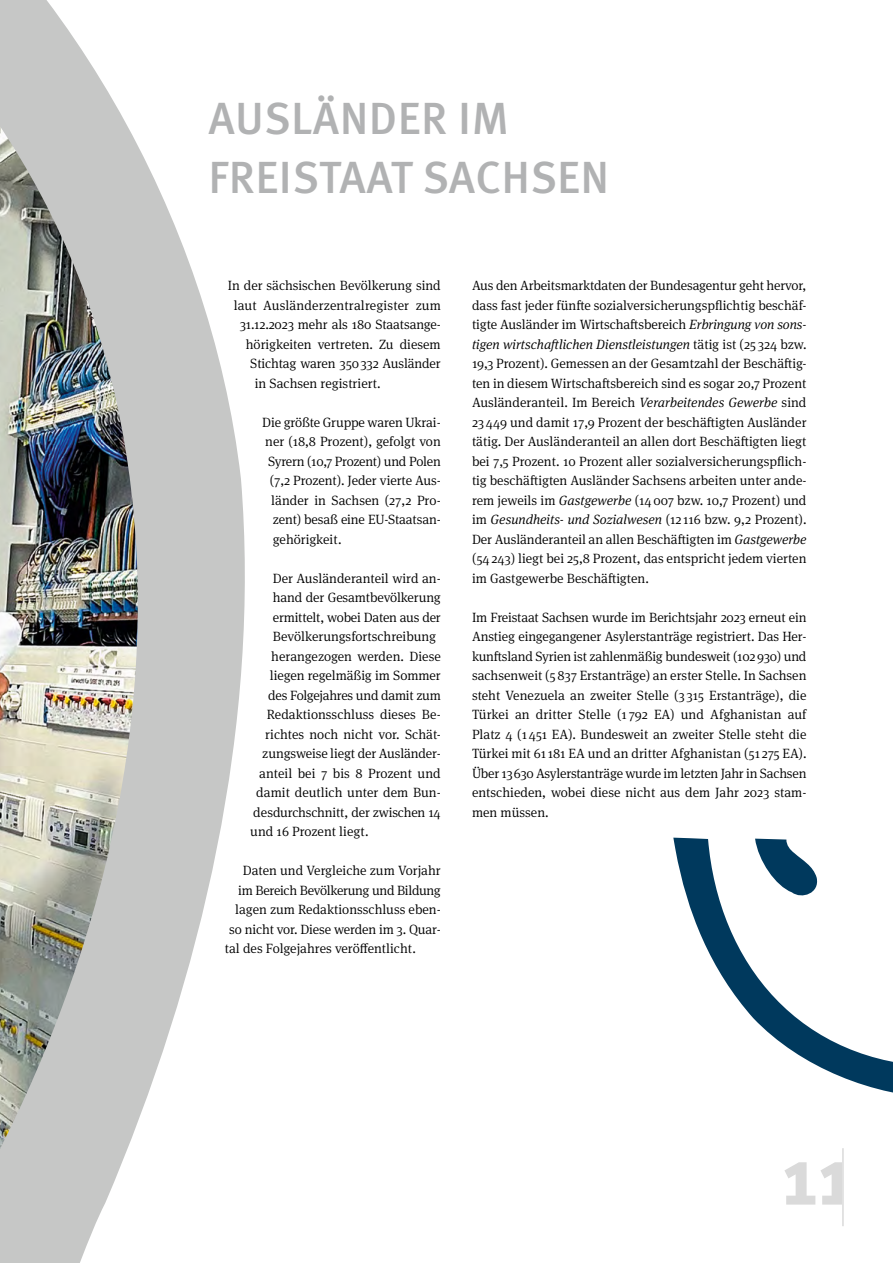
<style>
.page{position:relative;width:893px;height:1263px;background:#fff}
.page>*{position:absolute;margin:0;border:0;box-sizing:border-box;transform-origin:0 0}
.t1{font:900 60px "Nunito Sans";color:#dadada}
.H1_Grau{font:500 45px/58.5px "Meta Pro";letter-spacing:.01em;color:#b1b2b3}
.P_Blocktext_serif_oE{font:300 13.5px/19.5px "Meta Serif Pro";letter-spacing:-.005em;color:#000;text-align:justify}
.P_Blocktext_serif_oE-2{font:300 13.5px "Meta Serif Pro";letter-spacing:-.025em;color:#000}
.s1{font-style:italic}
</style>
<div class="page">
<hr style="left:842px;top:1148px;width:2px;height:78px;background:#dadada">
<svg style="left:0;top:0;width:245px;height:1263px;fill:#c6c7c6"></svg>
<svg style="left:673px;top:838px;width:220px;height:255px"></svg>
<svg style="left:755px;top:839px;width:65px;height:61px"></svg>
<p class="H1_Grau" style="left:209px;top:86px;width:402px">AUSLÄNDER IM<br>FREISTAAT SACHSEN</p>
<p class="P_Blocktext_serif_oE" style="left:228px;top:275px;width:215px">In der sächsischen Bevölkerung sind</p>
<p class="P_Blocktext_serif_oE" style="left:234px;top:294px;width:209px">laut Ausländerzentralregister zum</p>
<p class="P_Blocktext_serif_oE" style="left:240px;top:314px;width:203px">31.12.2023 mehr als 180 Staatsange-</p>
<p class="P_Blocktext_serif_oE" style="left:246px;top:333px;width:196px">hörigkeiten vertreten. Zu diesem</p>
<p class="P_Blocktext_serif_oE" style="left:250px;top:353px;width:192px">Stichtag waren 350332 Ausländer</p>
<p class="P_Blocktext_serif_oE" style="left:255px;top:372px;width:127px">in Sachsen registriert.</p>
<p class="P_Blocktext_serif_oE" style="left:262px;top:411px;width:180px">Die größte Gruppe waren Ukrai-</p>
<p class="P_Blocktext_serif_oE" style="left:265px;top:431px;width:177px">ner (18,8 Prozent), gefolgt von</p>
<p class="P_Blocktext_serif_oE" style="left:268px;top:450px;width:174px">Syrern (10,7 Prozent) und Polen</p>
<p class="P_Blocktext_serif_oE" style="left:270px;top:470px;width:173px">(7,2 Prozent). Jeder vierte Aus-</p>
<p class="P_Blocktext_serif_oE" style="left:271px;top:489px;width:171px">länder in Sachsen (27,2 Pro-</p>
<p class="P_Blocktext_serif_oE" style="left:273px;top:509px;width:170px">zent) besaß eine EU-Staatsan-</p>
<p class="P_Blocktext_serif_oE" style="left:273px;top:528px;width:70px">gehörigkeit.</p>
<p class="P_Blocktext_serif_oE" style="left:273px;top:567px;width:167px">Der Ausländeranteil wird an--</p>
<p class="P_Blocktext_serif_oE" style="left:273px;top:587px;width:169px">hand der Gesamtbevölkerung</p>
<p class="P_Blocktext_serif_oE" style="left:273px;top:606px;width:170px">ermittelt, wobei Daten aus der</p>
<p class="P_Blocktext_serif_oE" style="left:273px;top:626px;width:165px">Bevölkerungsfortschreibung</p>
<p class="P_Blocktext_serif_oE" style="left:271px;top:645px;width:171px">herangezogen werden. Diese</p>
<p class="P_Blocktext_serif_oE" style="left:270px;top:665px;width:173px">liegen regelmäßig im Sommer</p>
<p class="P_Blocktext_serif_oE" style="left:268px;top:684px;width:174px">des Folgejahres und damit zum</p>
<p class="P_Blocktext_serif_oE" style="left:267px;top:704px;width:176px">Redaktionsschluss dieses Be-</p>
<p class="P_Blocktext_serif_oE" style="left:265px;top:723px;width:177px">richtes noch nicht vor. Schät-</p>
<p class="P_Blocktext_serif_oE" style="left:262px;top:743px;width:180px">zungsweise liegt der Ausländer-</p>
<p class="P_Blocktext_serif_oE" style="left:259px;top:762px;width:183px">anteil bei 7 bis 8 Prozent und</p>
<p class="P_Blocktext_serif_oE" style="left:256px;top:782px;width:186px">damit deutlich unter dem Bun-</p>
<p class="P_Blocktext_serif_oE" style="left:253px;top:801px;width:189px">desdurchschnitt, der zwischen 14</p>
<p class="P_Blocktext_serif_oE" style="left:250px;top:821px;width:120px">und 16 Prozent liegt.</p>
<p class="P_Blocktext_serif_oE" style="left:243px;top:860px;width:200px">Daten und Vergleiche zum Vorjahr</p>
<p class="P_Blocktext_serif_oE-2" style="left:238px;top:880px;width:204px">im Bereich Bevölkerung und Bildung</p>
<p class="P_Blocktext_serif_oE" style="left:235px;top:899px;width:207px">lagen zum Redaktionsschluss eben-</p>
<p class="P_Blocktext_serif_oE" style="left:229px;top:918px;width:213px">so nicht vor. Diese werden im 3. Quar-</p>
<p class="P_Blocktext_serif_oE" style="left:225px;top:938px;width:193px">tal des Folgejahres veröffentlicht.</p>
<p class="P_Blocktext_serif_oE" style="left:472px;top:275px;width:336px">Aus den Arbeitsmarktdaten der Bundesagentur geht hervor, dass fast jeder fünfte sozialversicherungspflichtig beschäf&shy;tigte Ausländer im Wirtschaftsbereich <span class="s1">Erbringung von sons&shy;tigen wirtschaftlichen Dienstleistungen</span> tätig ist (25 324 bzw.<br>19,3 Prozent). Gemessen an der Gesamtzahl der Beschäftig&shy;ten in diesem Wirtschaftsbereich sind es sogar 20,7 Prozent Ausländeranteil. Im Bereich <span class="s1">Verarbeitendes Gewerbe</span> sind 23449 und damit 17,9 Prozent der beschäftigten Ausländer tätig. Der Ausländeranteil an allen dort Beschäftigten liegt bei 7,5 Prozent. 10 Prozent aller sozialversicherungspflich&shy;tig beschäftigten Ausländer Sachsens arbeiten unter ande&shy;rem jeweils im <span class="s1">Gastgewerbe</span> (14007 bzw. 10,7 Prozent) und im <span class="s1">Gesundheits- und Sozialwesen</span> (12 116 bzw. 9,2 Prozent).<br>Der Ausländeranteil an allen Beschäftigten im <span class="s1">Gastgewerbe </span>(54243) liegt bei 25,8 Prozent, das entspricht jedem vierten im Gastgewerbe Beschäftigten.</p>
<p class="P_Blocktext_serif_oE" style="left:472px;top:606px;width:336px">Im Freistaat Sachsen wurde im Berichtsjahr 2023 erneut ein Anstieg eingegangener Asylerstanträge registriert. Das Her&shy;kunftsland Syrien ist zahlenmäßig bundesweit (102930) und sachsenweit (5837 Erstanträge) an erster Stelle. In Sachsen steht Venezuela an zweiter Stelle (3 315 Erstanträge), die Türkei an dritter Stelle (1 792 EA) und Afghanistan auf Platz 4 (1451 EA). Bundesweit an zweiter Stelle steht die Türkei mit 61181 EA und an dritter Afghanistan (51 275 EA).<br>Über 13630 Asylerstanträge wurde im letzten Jahr in Sachsen entschieden, wobei diese nicht aus dem Jahr 2023 stam&shy;men müssen.</p>
<h1 class="t1" style="left:781px;top:1141px;width:73px">11</h1>
</div>
